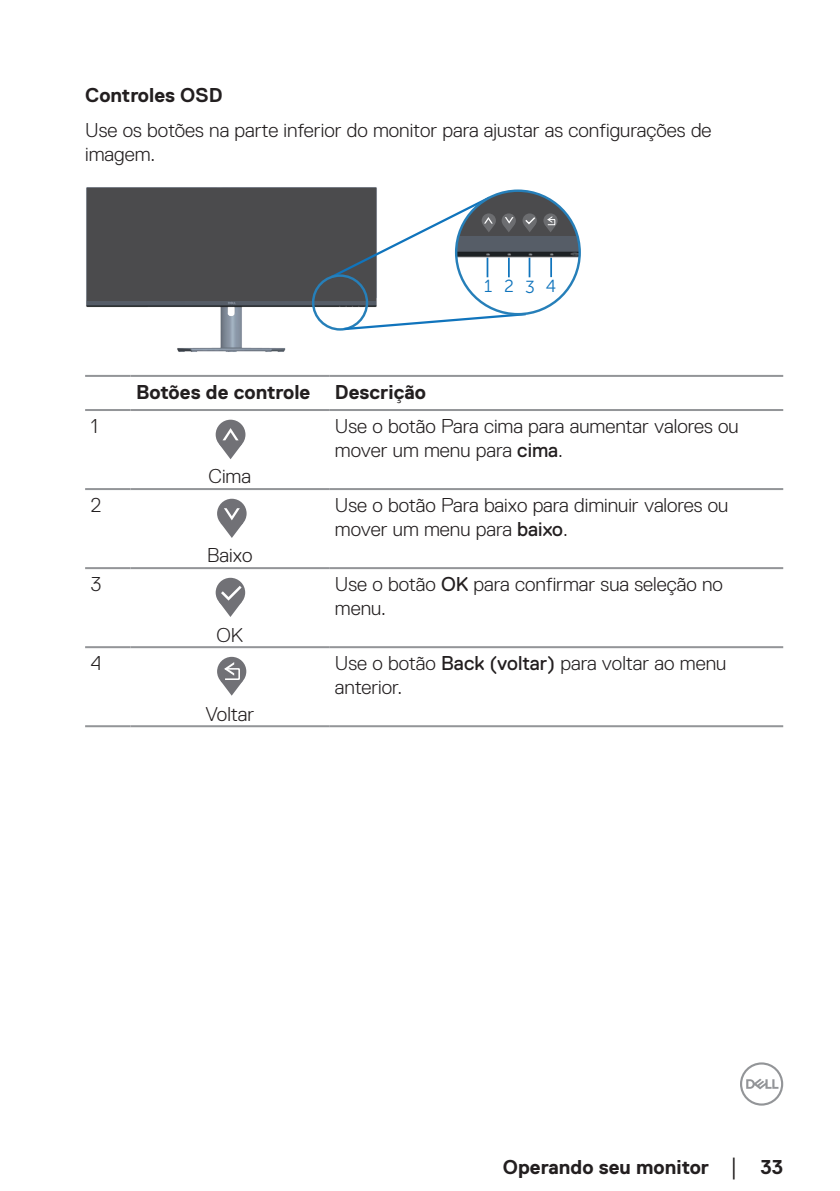
<style>
.page{position:relative;width:840px;height:1191px;background:#fff}
.page>*{position:absolute;margin:0;border:0;box-sizing:border-box;transform-origin:0 0}
.text{font:300 20px/24px "Dell Replica";color:#231f20}
.text_bold{font:700 20px "Dell Replica";color:#231f20}
.Head3{font:700 20px "Dell Replica";color:#231f20}
.t1{font:17.4px "Museo Sans For Dell 300";color:#1074bc}
.s1{font-weight:400}
.s2{font-family:"Arial";font-weight:400;font-size:18px}
</style>
<div class="page">
<svg style="left:740px;top:1062px;width:42px;height:43px"></svg>
<img style="left:86px;top:187px;width:291px;height:165px">
<div style="left:87px;top:188px;width:288px;height:112px;background:#4b4b4d"></div>
<div style="left:312px;top:274px;width:56px;height:57px;border:2px solid #267fb9;border-radius:50%"></div>
<svg style="left:342px;top:312px;width:186px;height:19px"></svg>
<img style="left:456px;top:191px;width:123px;height:123px;border-radius:62px">
<svg style="left:494px;top:192px;width:85px;height:44px;fill:#4b4b4d"></svg>
<div style="left:481px;top:213px;width:14px;height:15px;background:#6c6d70;border-radius:50%"></div>
<svg style="left:328px;top:194px;width:166px;height:86px"></svg>
<div style="left:501px;top:213px;width:14px;height:15px;background:#6c6d70;border-radius:50%"></div>
<svg style="left:503px;top:217px;width:11px;height:15px"></svg>
<div style="left:522px;top:213px;width:14px;height:15px;background:#6c6d70;border-radius:50%"></div>
<svg style="left:523px;top:216px;width:13px;height:16px"></svg>
<svg style="left:543px;top:213px;width:14px;height:15px"></svg>
<svg style="left:545px;top:216px;width:10px;height:16px"></svg>
<div style="left:454px;top:189px;width:126px;height:126px;border:2px solid #267fb9;border-radius:50%"></div>
<hr style="left:85px;top:375px;width:45px;height:2px;background:#939598">
<hr style="left:130px;top:375px;width:199px;height:2px;background:#939598">
<hr style="left:329px;top:375px;width:453px;height:2px;background:#939598">
<hr style="left:85px;top:409px;width:45px;height:2px;background:#939598">
<hr style="left:130px;top:409px;width:199px;height:2px;background:#939598">
<hr style="left:329px;top:409px;width:453px;height:2px;background:#939598">
<hr style="left:85px;top:488px;width:45px;height:2px;background:#939598">
<hr style="left:130px;top:488px;width:199px;height:2px;background:#939598">
<hr style="left:329px;top:488px;width:453px;height:2px;background:#939598">
<hr style="left:85px;top:567px;width:45px;height:2px;background:#939598">
<hr style="left:130px;top:567px;width:199px;height:2px;background:#939598">
<hr style="left:329px;top:567px;width:453px;height:2px;background:#939598">
<hr style="left:85px;top:646px;width:45px;height:2px;background:#939598">
<hr style="left:130px;top:646px;width:199px;height:2px;background:#939598">
<hr style="left:329px;top:646px;width:453px;height:2px;background:#939598">
<hr style="left:85px;top:725px;width:45px;height:2px;background:#939598">
<hr style="left:130px;top:725px;width:199px;height:2px;background:#939598">
<hr style="left:329px;top:725px;width:453px;height:2px;background:#939598">
<div style="left:215px;top:420px;width:30px;height:29px;background:#717176;border-radius:50%"></div>
<svg style="left:219px;top:428px;width:23px;height:31px"></svg>
<div style="left:217px;top:499px;width:29px;height:29px;background:#717176;border-radius:50%"></div>
<svg style="left:220px;top:508px;width:23px;height:30px"></svg>
<svg style="left:215px;top:578px;width:30px;height:29px"></svg>
<svg style="left:218px;top:583px;width:26px;height:34px"></svg>
<div style="left:217px;top:657px;width:29px;height:29px;background:#717176;border-radius:50%"></div>
<svg style="left:220px;top:662px;width:23px;height:33px"></svg>
<p class="Head3" style="left:85px;top:84px;width:139px">Controles OSD</p>
<p class="text" style="left:85px;top:119px;width:627px">Use os botões na parte inferior do monitor para ajustar as configurações de imagem.</p>
<p class="t1" style="left:484px;top:277px;width:73px">1234</p>
<p class="text_bold" style="left:136px;top:380px;width:175px">Botões de controle</p>
<p class="text_bold" style="left:334px;top:380px;width:93px">Descrição</p>
<p class="text" style="left:91px;top:414px;width:8px">1</p>
<p class="text" style="left:334px;top:414px;width:405px">Use o botão Para cima para aumentar valores ou mover um menu para <span class="s1">cima</span>.</p>
<p class="text" style="left:208px;top:464px;width:44px">Cima</p>
<p class="text" style="left:91px;top:493px;width:12px">2</p>
<p class="text" style="left:334px;top:493px;width:395px">Use o botão Para baixo para diminuir valores ou mover um menu para <span class="s1">baixo</span>.</p>
<p class="text" style="left:207px;top:543px;width:47px">Baixo</p>
<p class="text" style="left:91px;top:572px;width:12px">3</p>
<p class="text" style="left:334px;top:572px;width:389px">Use o botão <span class="s1">OK</span> para confirmar sua seleção no menu.</p>
<p class="text" style="left:216px;top:622px;width:28px">OK</p>
<p class="text" style="left:91px;top:651px;width:12px">4</p>
<p class="text" style="left:334px;top:651px;width:392px">Use o botão <span class="s1">Back (voltar)</span> para voltar ao menu anterior.</p>
<p class="text" style="left:205px;top:701px;width:50px">Voltar</p>
<p class="text_bold" style="left:502px;top:1156px;width:282px">Operando seu monitor <span class="s2">│</span> 33</p>
</div>
